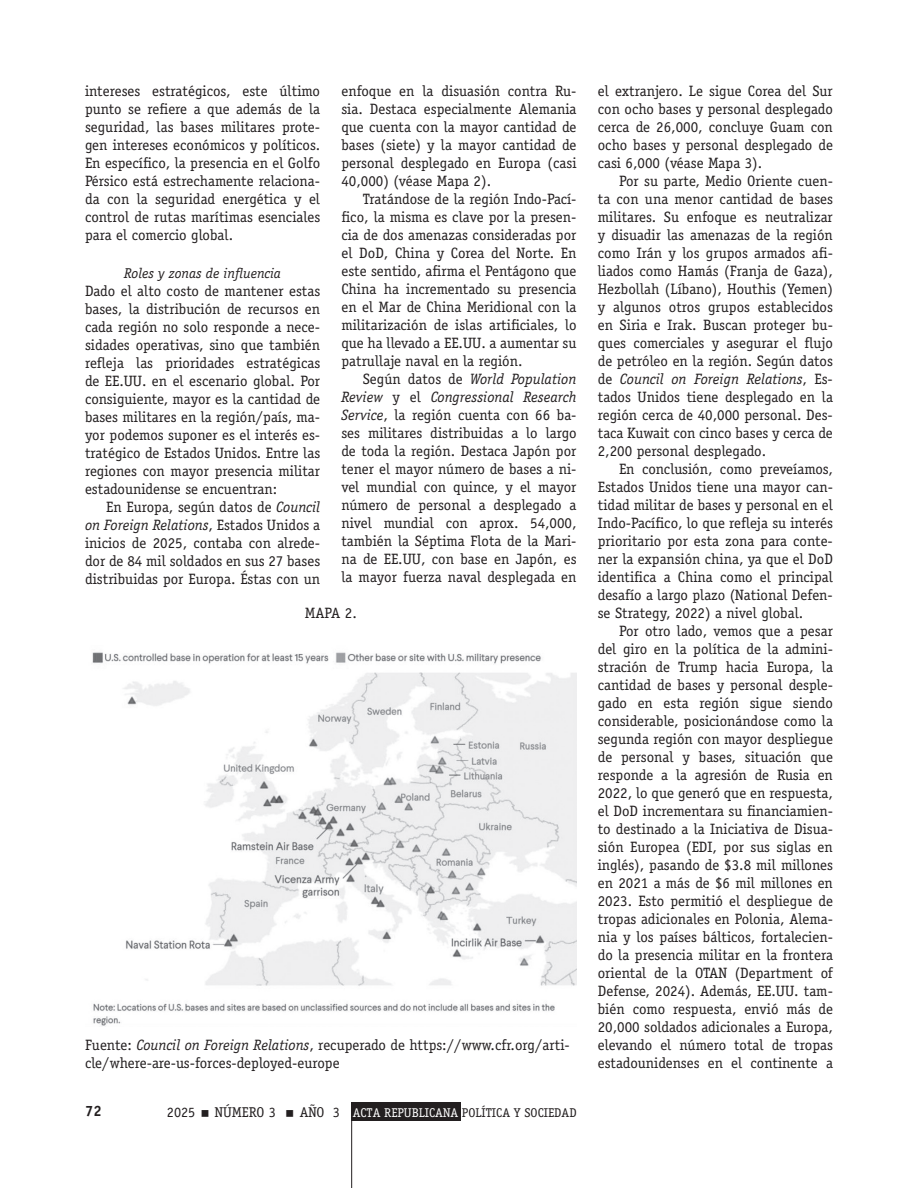
<style>
.page{position:relative;width:918px;height:1188px;background:#fff}
.page>*{position:absolute;margin:0;border:0;box-sizing:border-box;transform-origin:0 0}
.t1{font:15px/18px "Officina Serif Std";color:#231f20;text-align:justify}
.t2{font:700 15px "Officina Serif Std";color:#231f20}
.t3{font:italic 14.25px "Officina Serif Std";color:#231f20}
.t4{font:14.25px "Officina Serif Std";color:#231f20}
.t5{font:12.75px "Officina Serif Std";color:#231f20}
.s1{font-style:italic}
.s2{font-size:14.25px}
.s3{color:#fff}
</style>
<div class="page">
<div style="left:351px;top:1103px;width:109px;height:18px;background:#231f20"></div>
<hr style="left:351px;top:1120px;width:1px;height:68px;background:#231f20">
<img style="left:92px;top:652px;width:485px;height:374px">
<p class="t1" style="left:85px;top:82px;width:237px">intereses estratégicos, este último punto se refiere a que además de la seguridad, las bases militares prote&shy;gen intereses económicos y políticos.<br>En específico, la presencia en el Golfo Pérsico está estrechamente relaciona&shy;da con la seguridad energética y el control de rutas marítimas esenciales para el comercio global.</p>
<p class="t3" style="left:124px;top:265px;width:158px">Roles y zonas de influencia</p>
<p class="t1" style="left:85px;top:282px;width:237px">Dado el alto costo de mantener estas bases, la distribución de recursos en cada región no solo responde a nece&shy;sidades operativas, sino que también refleja las prioridades estratégicas de EE.UU. en el escenario global. Por consiguiente, mayor es la cantidad de bases militares en la región/país, ma&shy;yor podemos suponer es el interés es&shy;tratégico de Estados Unidos. Entre las regiones con mayor presencia militar estadounidense se encuentran:</p>
<p class="t1" style="left:85px;top:498px;width:237px;text-indent:21px">En Europa, según datos de <span class="s1">Council on Foreign Relations</span>, Estados Unidos a inicios de 2025, contaba con alrede&shy;dor de 84 mil soldados en sus 27 bases distribuidas por Europa. Éstas con un</p>
<p class="t1" style="left:341px;top:82px;width:237px">enfoque en la disuasión contra Ru&shy;sia. Destaca especialmente Alemania que cuenta con la mayor cantidad de bases (siete) y la mayor cantidad de personal desplegado en Europa (casi 40,000) (véase Mapa 2).</p>
<p class="t1" style="left:341px;top:190px;width:237px;text-indent:21px">Tratándose de la región Indo-Pací&shy;fico, la misma es clave por la presen&shy;cia de dos amenazas consideradas por el DoD, China y Corea del Norte. En este sentido, afirma el Pentágono que China ha incrementado su presencia en el Mar de China Meridional con la militarización de islas artificiales, lo que ha llevado a EE.UU. a aumentar su patrullaje naval en la región.</p>
<p class="t1" style="left:341px;top:370px;width:237px;text-indent:21px">Según datos de <span class="s1">World Population Review</span> y el <span class="s1">Congressional Research Service</span>, la región cuenta con 66 ba&shy;ses militares distribuidas a lo largo de toda la región. Destaca Japón por tener el mayor número de bases a ni&shy;vel mundial con quince, y el mayor número de personal a desplegado a nivel mundial con aprox. 54,000, también la Séptima Flota de la Mari&shy;na de EE.UU, con base en Japón, es la mayor fuerza naval desplegada en</p>
<p class="t1" style="left:305px;top:604px;width:20px">Mapa</p>
<p class="t1" style="left:345px;top:604px;width:13px">2.</p>
<p class="t1" style="left:85px;top:1036px;width:486px">Fuente: <span class="s1">Council on Foreign Relations</span>, recuperado de https://www.cfr.org/arti&shy;cle/where-are-us-forces-deployed-europe</p>
<p class="t2" style="left:85px;top:1102px;width:18px">72</p>
<p class="t4" style="left:167px;top:1104px;width:30px">2025</p>
<p class="t4" style="left:215px;top:1104px;width:62px">NÚMERO 3</p>
<p class="t5" style="left:300px;top:1105px;width:279px"><span class="s2">AÑO 3</span> <span class="s3">ACTA REPUBLICANA</span> POLÍTICA Y SOCIEDAD</p>
<p class="t1" style="left:598px;top:82px;width:237px">el extranjero. Le sigue Corea del Sur con ocho bases y personal desplegado cerca de 26,000, concluye Guam con ocho bases y personal desplegado de casi 6,000 (véase Mapa 3).</p>
<p class="t1" style="left:598px;top:172px;width:237px;text-indent:21px">Por su parte, Medio Oriente cuen&shy;ta con una menor cantidad de bases militares. Su enfoque es neutralizar y disuadir las amenazas de la región como Irán y los grupos armados afi&shy;liados como Hamás (Franja de Gaza), Hezbollah (Líbano), Houthis (Yemen) y algunos otros grupos establecidos en Siria e Irak. Buscan proteger bu&shy;ques comerciales y asegurar el flujo de petróleo en la región. Según datos de <span class="s1">Council on Foreign Relations</span>, Es&shy;tados Unidos tiene desplegado en la región cerca de 40,000 personal. Des&shy;taca Kuwait con cinco bases y cerca de 2,200 personal desplegado.</p>
<p class="t1" style="left:598px;top:460px;width:237px;text-indent:21px">En conclusión, como preveíamos, Estados Unidos tiene una mayor can&shy;tidad militar de bases y personal en el Indo-Pacífico, lo que refleja su interés prioritario por esta zona para conte&shy;ner la expansión china, ya que el DoD identifica a China como el principal desafío a largo plazo (National Defen&shy;se Strategy, 2022) a nivel global.</p>
<p class="t1" style="left:598px;top:622px;width:237px;text-indent:21px">Por otro lado, vemos que a pesar del giro en la política de la admini&shy;stración de Trump hacia Europa, la cantidad de bases y personal desple&shy;gado en esta región sigue siendo considerable, posicionándose como la segunda región con mayor despliegue de personal y bases, situación que responde a la agresión de Rusia en 2022, lo que generó que en respuesta, el DoD incrementara su financiamien&shy;to destinado a la Iniciativa de Disua&shy;sión Europea (EDI, por sus siglas en inglés), pasando de $3.8 mil millones en 2021 a más de $6 mil millones en 2023. Esto permitió el despliegue de tropas adicionales en Polonia, Alema&shy;nia y los países bálticos, fortalecien&shy;do la presencia militar en la frontera oriental de la OTAN (Department of Defense, 2024). Además, EE.UU. tam&shy;bién como respuesta, envió más de 20,000 soldados adicionales a Europa, elevando el número total de tropas estadounidenses en el continente a</p>
</div>
